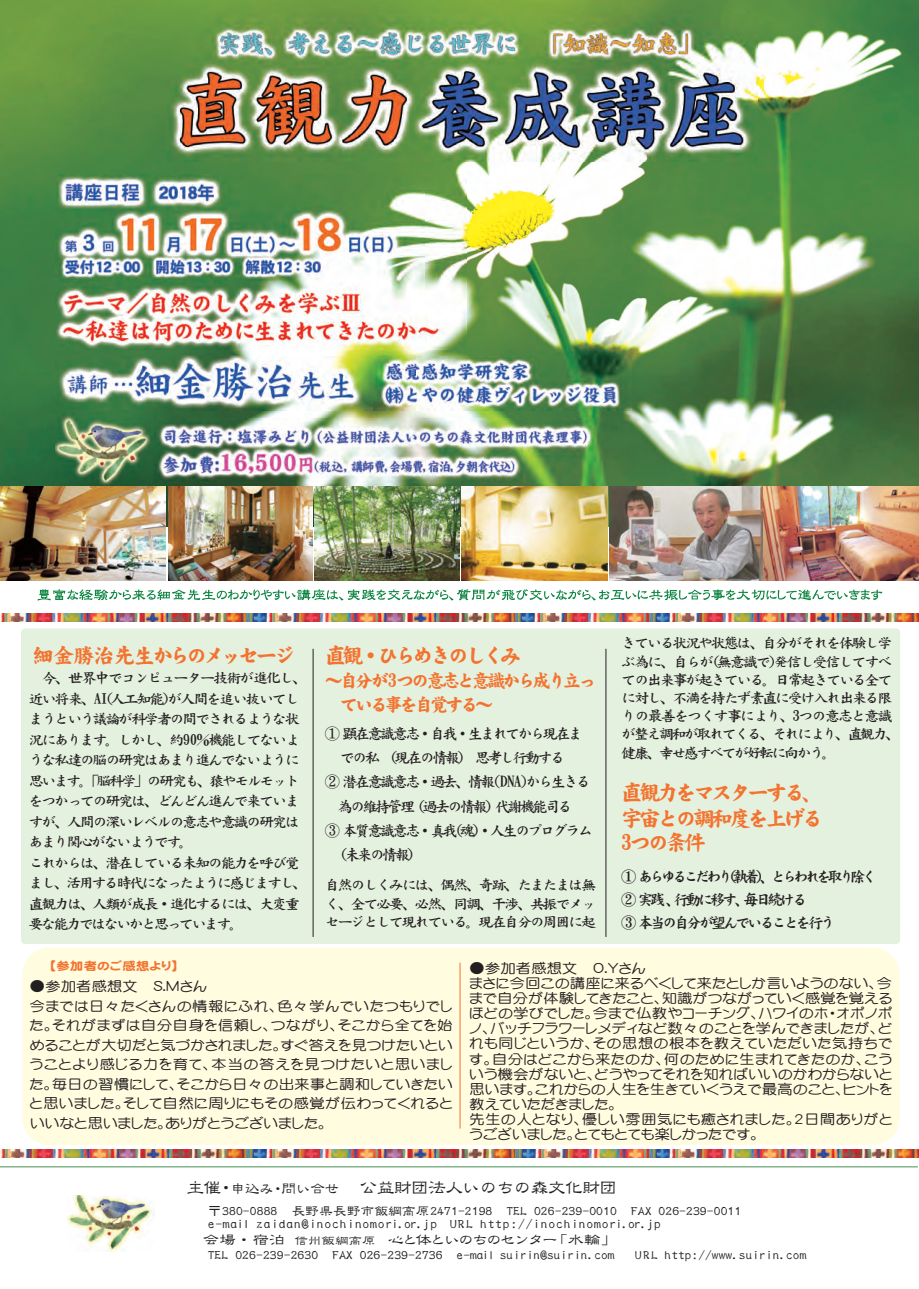
<style>
.page{position:relative;width:919px;height:1289px;background:#fff}
.page>*{position:absolute;margin:0;border:0;box-sizing:border-box;transform-origin:0 0}
.t1{font:21.3px/25px "DF Kai Sho UB WIN RKSJ H";letter-spacing:-.15em;color:#f3732f;text-align:justify}
.t2{font:21.3px "DF Kai Sho UB WIN RKSJ H";letter-spacing:-.175em;color:#f3732f}
.t3{font:18.15px/24.3px "DF Kai Sho UB WIN RKSJ H";letter-spacing:-.17em;color:#f3732f}
.t4{font:18px "DF Lei Sho SB WIN RKSJ H";letter-spacing:-.05em;color:#231f20}
.t5{font:15.15px "DF Kai Sho SB WIN RKSJ H";letter-spacing:-.175em;color:#231f20}
.t6{font:15.15px/22.8px "DF Kai Sho Bd WIN RKSJ H";letter-spacing:-.2em;color:#231f20}
.t7{font:14.85px "DF Lei Sho SB WIN RKSJ H";letter-spacing:-.15em;color:#231f20;scale:1.11 1}
.t8{font:14.4px/20.4px "DF Kai Sho SB WIN RKSJ H";letter-spacing:-.155em;color:#231f20;scale:1.05 1}
.t9{font:13.8px/13.5px "DF Lei Sho SB WIN RKSJ H";color:#231f20}
.t10{font:13.5px/15px "DF Maru Gothic Md WING RKSJ H";letter-spacing:.04em;color:#231f20;scale:1.11 1}
.t11{font:13.5px "DF Lei Sho SB WIN RKSJ H";color:#231f20}
.t12{font:11.55px "DF Maru Gothic SB WING RKSJ H";letter-spacing:.04em;color:#f3732f;scale:1.15 1}
.s1{font-size:15px}
.s2{font-size:12.15px}
.s3{font-size:13.5px}
</style>
<div class="page">
<img style="left:0;top:0;width:918px;height:526px">
<div style="left:21px;top:628px;width:879px;height:316px;background:#e5f1df;border-radius:4px"></div>
<img style="left:168px;top:487px;width:145px;height:93px">
<hr style="left:0;top:1166px;width:917px;height:1px;background:#4f965b">
<img style="left:461px;top:487px;width:146px;height:93px">
<img style="left:610px;top:487px;width:153px;height:93px">
<img style="left:315px;top:487px;width:144px;height:93px">
<img style="left:68px;top:1195px;width:87px;height:56px">
<img style="left:167px;top:14px;width:590px;height:148px">
<img style="left:0;top:487px;width:166px;height:93px">
<svg style="left:38px;top:589px;width:844px;height:11px"></svg>
<img style="left:55px;top:174px;width:411px;height:176px">
<img style="left:55px;top:355px;width:576px;height:55px">
<img style="left:763px;top:487px;width:155px;height:93px">
<img style="left:154px;top:419px;width:448px;height:63px">
<img style="left:0;top:613px;width:271px;height:9px">
<img style="left:246px;top:613px;width:269px;height:8px">
<img style="left:515px;top:613px;width:134px;height:8px">
<img style="left:649px;top:613px;width:269px;height:8px">
<img style="left:0;top:1149px;width:247px;height:8px">
<img style="left:247px;top:1149px;width:268px;height:8px">
<img style="left:515px;top:1149px;width:134px;height:8px">
<img style="left:649px;top:1149px;width:269px;height:8px">
<img style="left:55px;top:411px;width:97px;height:77px">
<hr style="left:605px;top:648px;width:1px;height:288px;background:#231f20">
<hr style="left:313px;top:648px;width:1px;height:288px;background:#231f20">
<div style="left:22px;top:947px;width:877px;height:197px;background:#fffce0"></div>
<hr style="left:459px;top:962px;width:1px;height:166px;background:#f3732f">
<h1 class="t1" style="left:33px;top:642px;width:264px">細金勝治先生からのメッセージ</h1>
<p class="t8" style="left:29px;top:668px;width:267px;text-indent:13px">今、世界中でコンピューター技術が進化し、近い将来、AI(人工知能)が人間を追い抜いてしまうという議論が科学者の間でされるような状況にあります。しかし、約90％機能してないような私達の脳の研究はあまり進んでないように思います。「脳科学」の研究も、猿やモルモットをつかっての研究は、どんどん進んで来ていますが、人間の深いレベルの意志や意識の研究はあまり関心がないようです。<br>これからは、潜在している未知の能力を呼び覚まし、活用する時代になったように感じますし、直観力は、人類が成長・進化するには、大変重要な能力ではないかと思っています。</p>
<h1 class="t2" style="left:325px;top:644px;width:198px">直観・ひらめきのしくみ</h1>
<h2 class="t3" style="left:340px;top:668px;width:258px;text-indent:-15px">～自分が3つの意志と意識から成り立っている事を自覚する～</h2>
<p class="t5" style="left:325px;top:725px;width:259px">① 顕在意識意志・自我・生まれてから現在ま</p>
<p class="t5" style="left:340px;top:750px;width:227px">での私 (現在の情報) 思考し行動する</p>
<p class="t5" style="left:325px;top:774px;width:267px">② 潜在意識意志・過去、情報(DNA)から生きる</p>
<p class="t5" style="left:337px;top:798px;width:237px">為の維持管理 (過去の情報) 代謝機能司る</p>
<p class="t5" style="left:325px;top:822px;width:269px">③ 本質意識意志・真我(魂)・人生のプログラム</p>
<p class="t5" style="left:340px;top:847px;width:77px">(未来の情報)</p>
<p class="t8" style="left:325px;top:876px;width:260px;line-height:18.1px;text-align:justify">自然のしくみには、偶然、奇跡、たまたまは無く、全て必要、必然、同調、干渉、共振でメッセージとして現れている。現在自分の周囲に起</p>
<p class="t8" style="left:621px;top:634px;width:267px;line-height:18.1px">きている状況や状態は、自分がそれを体験し学ぶ為に、自らが(無意識で)発信し受信してすべての出来事が起きている。日常起きている全てに対し、不満を持たず素直に受け入れ出来る限りの最善をつくす事により、3つの意志と意識が整え調和が取れてくる、それにより、直観力、健康、幸せ感すべてが好転に向かう。</p>
<h1 class="t1" style="left:621px;top:780px;width:203px">直観力をマスターする、宇宙との調和度を上げる3つの条件</h1>
<p class="t6" style="left:621px;top:865px;width:257px">① あらゆるこだわり(執着)、とらわれを取り除く<br>② 実践、行動に移す、毎日続ける<br>③ 本当の自分が望んでいることを行う</p>
<p class="t12" style="left:49px;top:960px;width:114px">【参加者のご感想より】</p>
<p class="t10" style="left:30px;top:976px;width:382px;line-height:19.5px">●参加者感想文 S.Mさん<br>今までは日々たくさんの情報にふれ、色々学んでいたつもりでした。それがまずは自分自身を信頼し、つながり、そこから全てを始めることが大切だと気づかされました。すぐ答えを見つけたいということより感じる力を育て、本当の答えを見つけたいと思いました。毎日の習慣にして、そこから日々の出来事と調和していきたいと思いました。そして自然に周りにもその感覚が伝わってくれるといいなと思いました。ありがとうございました。</p>
<p class="t10" style="left:469px;top:961px;width:382px">●参加者感想文 Ｏ.Ｙさん<br>まさに今回この講座に来るべくして来たとしか言いようのない、今まで自分が体験してきたこと、知識がつながっていく感覚を覚えるほどの学びでした。今まで仏教やコーチング、ハワイのホ・オポノポノ、バッチフラワーレメディなど数々のことを学んできましたが、どれも同じというか、その思想の根本を教えていただいた気持ちです。自分はどこから来たのか、何のために生まれてきたのか、こういう機会がないと、どうやってそれを知ればいいのかわからないと思います。これからの人生を生きていくうえで最高のこと、ヒントを教えていただきました。<br>先生の人となり、優しい雰囲気にも癒されました。2日間ありがとうございました。とてもとても楽しかったです。</p>
<h3 class="t4" style="left:186px;top:1178px;width:432px">主催・<span class="s1">申込み・問い合せ</span> 公益財団法人いのちの森文化財団</h3>
<p class="t9" style="left:208px;top:1203px;width:535px">〒380-0888 長野県長野市飯綱高原2471-2198 TEL 026-239-0010 FAX 026-239-0011 e-mail zaidan@inochinomori.or.jp URL http://inochinomori.or.jp</p>
<p class="t7" style="left:203px;top:1231px;width:375px">会場・宿泊 <span class="s2">信州飯綱高原</span> 心と体といのちのセンター「水輪」</p>
<p class="t9" style="left:208px;top:1248px;width:408px">TEL 026-239-2630 FAX 026-239-2736 <span class="s3">e-mail suirin@suirin.com</span></p>
<p class="t11" style="left:635px;top:1248px;width:173px">URL http://www.suirin.com</p>
</div>
